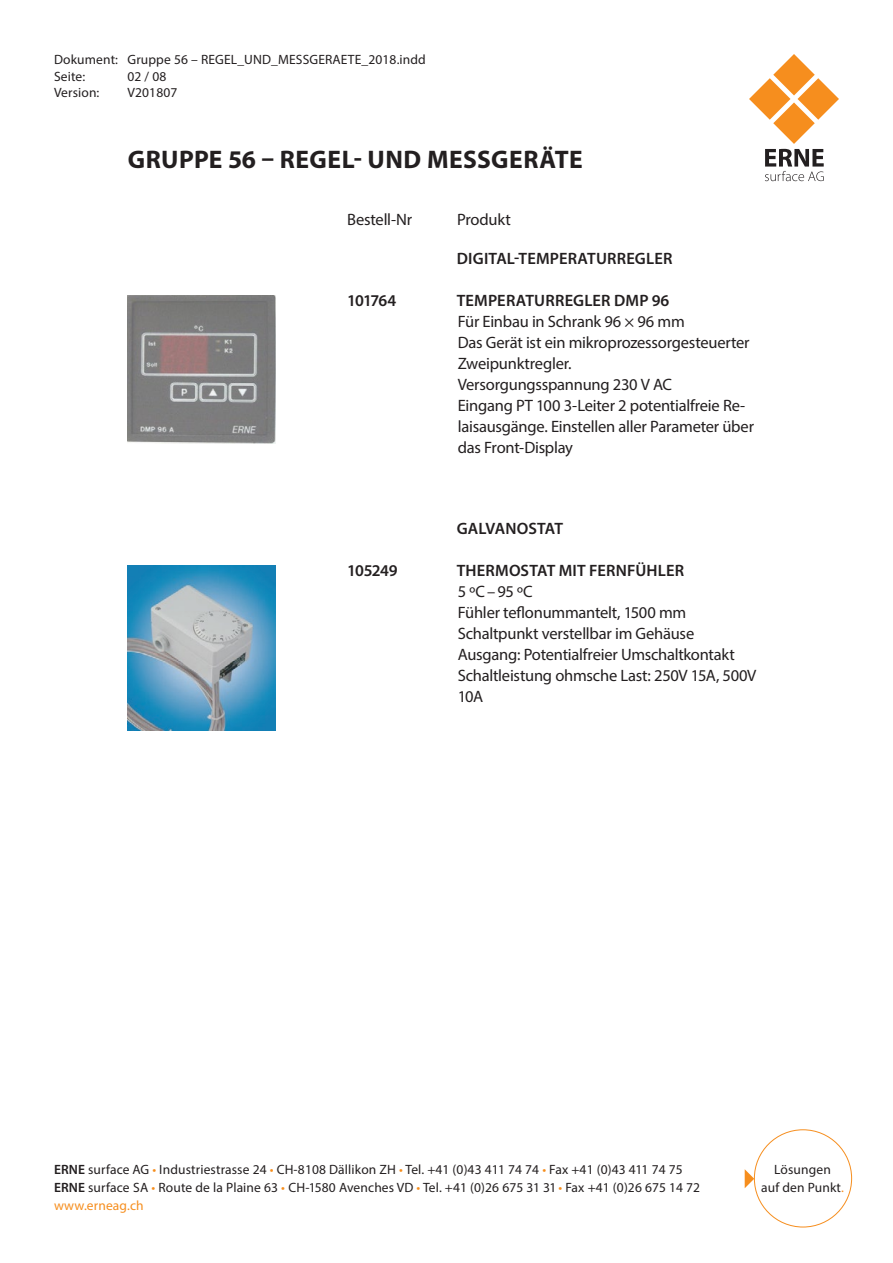
<style>
.page{position:relative;width:893px;height:1263px;background:#fff}
.page>*{position:absolute;margin:0;border:0;box-sizing:border-box;transform-origin:0 0}
.t1{font:700 25.5px "Myriad Pro";letter-spacing:.02em;color:#231f20}
.t2{font:16.5px/21px "Myriad Pro";letter-spacing:-.015em;color:#231f20}
.t3{font:600 16.5px "Myriad Pro";letter-spacing:.01em;color:#231f20}
.t4{font:13.5px/18px "Myriad Pro";letter-spacing:.01em;color:#231f20}
.s1{font-weight:600}
.s2{color:#f68e1e}
</style>
<div class="page">
<svg style="left:745px;top:1169px;width:9px;height:19px"></svg>
<svg style="left:749px;top:54px;width:90px;height:127px"></svg>
<img style="left:128px;top:295px;width:148px;height:148px">
<img style="left:128px;top:565px;width:148px;height:166px">
<p class="t4" style="left:54px;top:51px;width:373px;line-height:16.5px">Dokument: Gruppe 56 – REGEL_UND_MESSGERAETE_2018.indd<br>Seite:</p>
<p class="t4" style="left:127px;top:67px;width:40px">02 / 08</p>
<p class="t4" style="left:54px;top:83px;width:47px">Version:</p>
<p class="t4" style="left:127px;top:83px;width:51px">V201807</p>
<h1 class="t1" style="left:128px;top:143px;width:456px">GRUPPE 56 – REGEL- UND MESSGERÄTE</h1>
<p class="t2" style="left:347px;top:209px;width:67px">Bestell-Nr</p>
<p class="t2" style="left:457px;top:209px;width:55px">Produkt</p>
<p class="t3" style="left:457px;top:248px;width:217px">DIGITAL-TEMPERATURREGLER</p>
<p class="t3" style="left:347px;top:290px;width:51px">101764</p>
<p class="t3" style="left:457px;top:290px;width:214px">TEMPERATURREGLER DMP 96</p>
<p class="t2" style="left:458px;top:311px;width:298px">Für Einbau in Schrank 96 × 96 mm<br>Das Gerät ist ein mikroprozessorgesteuerter Zweipunktregler.<br>Versorgungsspannung 230 V AC<br>Eingang PT 100 3-Leiter 2 potentialfreie Re&shy;laisausgänge. Einstellen aller Parameter über das Front-Display</p>
<p class="t3" style="left:457px;top:518px;width:108px">GALVANOSTAT</p>
<p class="t3" style="left:347px;top:560px;width:52px">105249</p>
<p class="t3" style="left:457px;top:560px;width:229px">THERMOSTAT MIT FERNFÜHLER</p>
<p class="t2" style="left:458px;top:581px;width:300px">5 ºC – 95 ºC<br>Fühler teflonummantelt, 1500 mm<br>Schaltpunkt verstellbar im Gehäuse<br>Ausgang: Potentialfreier Umschaltkontakt<br>Schaltleistung ohmsche Last: 250V 15A, 500V<br>10A</p>
<p class="t4" style="left:54px;top:1160px;width:648px"><span class="s1">ERNE</span> surface AG <span class="s2">•</span> Industriestrasse 24 <span class="s2">•</span> CH-8108 Dällikon ZH <span class="s2">•</span> Tel. +41 (0)43 411 74 74 <span class="s2">•</span> Fax +41 (0)43 411 74 75<br><span class="s1">ERNE</span> surface SA <span class="s2">•</span> Route de la Plaine 63 <span class="s2">•</span> CH-1580 Avenches VD <span class="s2">•</span> Tel. +41 (0)26 675 31 31 <span class="s2">•</span> Fax +41 (0)26 675 14 72 <span class="s2">www.erneag.ch</span></p>
<p class="t4" style="left:761px;top:1160px;width:84px;text-align:center">Lösungen<br>auf den Punkt<span class="s2">.</span></p>
</div>
